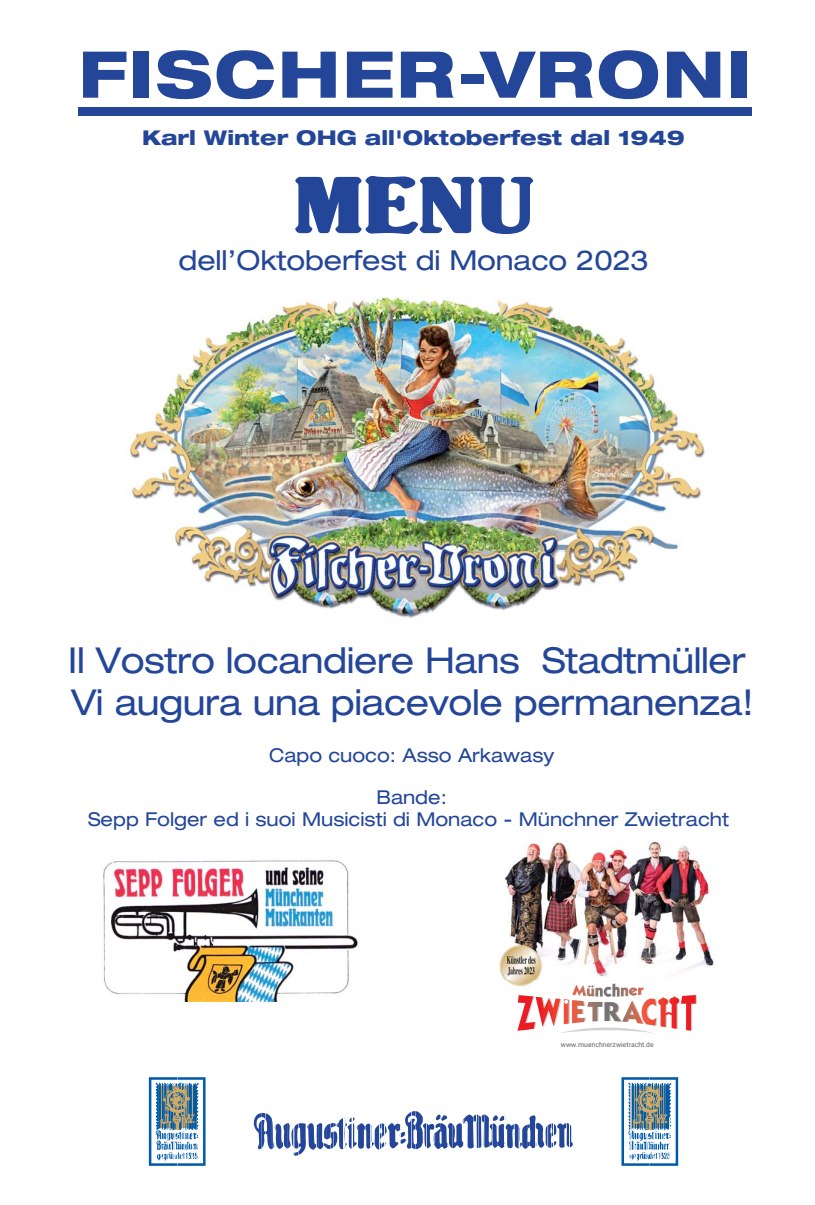
<style>
.page{position:relative;width:815px;height:1205px;background:#fff}
.page>*{position:absolute;margin:0;border:0;box-sizing:border-box;transform-origin:0 0}
.t1{font:82.12px "Springfield D";color:#244699;scale:1.41 1}
.t2{font:800 expanded 64.5px "Helvetica Neue";letter-spacing:.03em;color:#244699}
.t3{font:expanded 35.75px/42px "Helvetica Neue";letter-spacing:-.01em;color:#244699}
.t4{font:expanded 27.5px "Helvetica Neue";letter-spacing:-.005em;color:#244699}
.t5{font:800 expanded 20.38px "Helvetica Neue";color:#244699}
.t6{font:expanded 19.12px/41.2px "Helvetica Neue";color:#244699;text-align:center}
.t7{font:6.88px "Roboto";color:#5f6161}
</style>
<div class="page">
<img style="left:130px;top:297px;width:575px;height:321px">
<div style="left:78px;top:107px;width:674px;height:8px;background:#244699"></div>
<img style="left:103px;top:860px;width:255px;height:141px">
<img style="left:504px;top:841px;width:210px;height:136px">
<svg style="left:518px;top:983px;width:179px;height:50px"></svg>
<img style="left:499px;top:942px;width:44px;height:47px">
<svg style="left:254px;top:1111px;width:319px;height:45px"></svg>
<svg style="left:149px;top:1077px;width:57px;height:89px"></svg>
<svg style="left:621px;top:1077px;width:57px;height:89px"></svg>
<h2 class="t2" style="left:78px;top:51px;width:675px">FISCHER-VRONI</h2>
<p class="t5" style="left:142px;top:131px;width:544px">Karl Winter OHG all'Oktoberfest dal 1949</p>
<h1 class="t1" style="left:293px;top:173px;width:173px">MENU</h1>
<h3 class="t4" style="left:179px;top:250px;width:472px">dell’Oktoberfest di Monaco 2023</h3>
<h3 class="t3" style="left:68px;top:643px;width:687px">Il Vostro locandiere Hans Stadtmüller<br>Vi augura una piacevole permanenza!</h3>
<p class="t6" style="left:269px;top:736px;width:287px">Capo cuoco: Asso Arkawasy<br>Bande:</p>
<p class="t6" style="left:88px;top:800px;width:642px">Sepp Folger ed i suoi Musicisti di Monaco - Münchner Zwietracht</p>
<p class="t7" style="left:561px;top:1040px;width:94px">www.muenchnerzwietracht.de</p>
</div>
